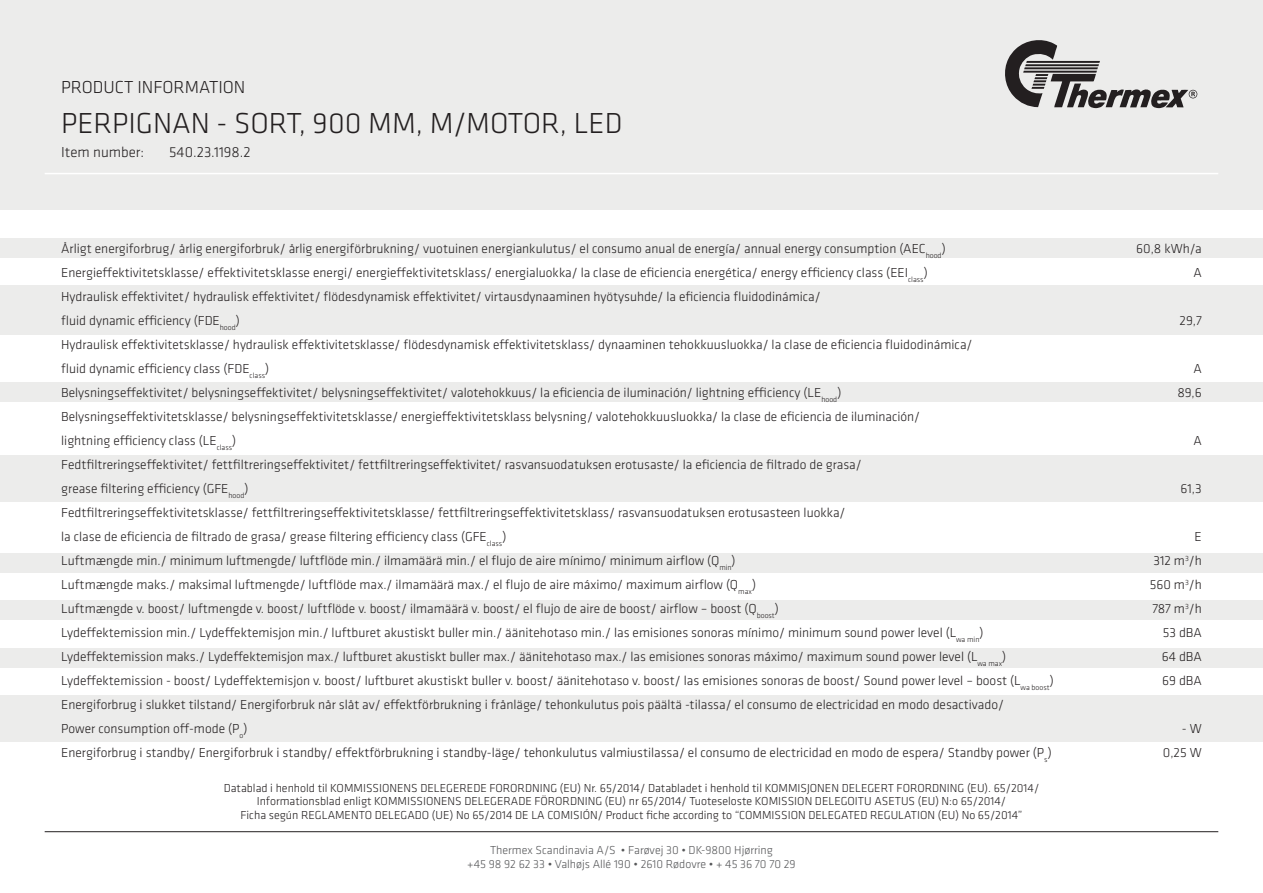
<style>
.page{position:relative;width:1263px;height:893px;background:#fff}
.page>*{position:absolute;margin:0;border:0;box-sizing:border-box;transform-origin:0 0}
.t1{font:300 30px "Klavika";color:#231f20}
.t2{font:300 18px "Klavika";color:#231f20}
.t3{font:300 15px "Klavika";color:#231f20}
.t4{font:300 13.5px "Klavika";color:#231f20}
.t5{font:300 12px "Klavika";color:#231f20}
.t6{font:300 12px "Klavika";color:#57585a}
</style>
<div class="page">
<div style="left:0;top:0;width:1263px;height:209px;background:#ececeb"></div>
<svg style="left:1005px;top:40px;width:192px;height:68px"></svg>
<hr style="left:45px;top:173px;width:1173px;height:1px;background:#fff">
<div style="left:0;top:695px;width:1263px;height:47px;background:#ececeb"></div>
<div style="left:0;top:238px;width:1263px;height:20px;background:#ececeb"></div>
<div style="left:0;top:382px;width:1263px;height:20px;background:#ececeb"></div>
<div style="left:0;top:455px;width:1263px;height:46px;background:#ececeb"></div>
<div style="left:0;top:552px;width:1263px;height:20px;background:#ececeb"></div>
<div style="left:0;top:600px;width:1263px;height:20px;background:#ececeb"></div>
<div style="left:0;top:285px;width:1263px;height:50px;background:#ececeb"></div>
<div style="left:0;top:648px;width:1263px;height:20px;background:#ececeb"></div>
<hr style="left:45px;top:831px;width:1173px;height:1px;background:#231f20">
<p class="t2" style="left:61px;top:76px;width:186px">PRODUCT INFORMATION</p>
<p class="t1" style="left:61px;top:105px;width:563px">PERPIGNAN - SORT, 900 MM, M/MOTOR, LED</p>
<p class="t3" style="left:61px;top:143px;width:84px">Item number:</p>
<p class="t3" style="left:169px;top:143px;width:83px">540.23.1198.2</p>
<p class="t4" style="left:61px;top:241px;width:886px">Årligt energiforbrug/ årlig energiforbruk/ årlig energiförbrukning/ vuotuinen energiankulutus/ el consumo anual de energía/ annual energy consumption (AEC<sub>hood</sub>)</p>
<p class="t4" style="left:61px;top:265px;width:868px">Energieffektivitetsklasse/ effektivitetsklasse energi/ energieffektivitetsklass/ energialuokka/ la clase de eficiencia energética/ energy efficiency class (EEI<sub>class</sub>)</p>
<p class="t4" style="left:61px;top:289px;width:761px">Hydraulisk effektivitet/ hydraulisk effektivitet/ flödesdynamisk effektivitet/ virtausdynaaminen hyötysuhde/ la eficiencia fluidodinámica/</p>
<p class="t4" style="left:61px;top:313px;width:180px">fluid dynamic efficiency (FDE<sub>hood</sub>)</p>
<p class="t4" style="left:61px;top:337px;width:913px">Hydraulisk effektivitetsklasse/ hydraulisk effektivitetsklasse/ flödesdynamisk effektivitetsklass/ dynaaminen tehokkuusluokka/ la clase de eficiencia fluidodinámica/</p>
<p class="t4" style="left:61px;top:361px;width:209px">fluid dynamic efficiency class (FDE<sub>class</sub>)</p>
<p class="t4" style="left:61px;top:385px;width:782px">Belysningseffektivitet/ belysningseffektivitet/ belysningseffektivitet/ valotehokkuus/ la eficiencia de iluminación/ lightning efficiency (LE<sub>hood</sub>)</p>
<p class="t4" style="left:61px;top:409px;width:860px">Belysningseffektivitetsklasse/ belysningseffektivitetsklasse/ energieffektivitetsklass belysning/ valotehokkuusluokka/ la clase de eficiencia de iluminación/</p>
<p class="t4" style="left:61px;top:433px;width:177px">lightning efficiency class (LE<sub>class</sub>)</p>
<p class="t4" style="left:61px;top:457px;width:802px">Fedtfiltreringseffektivitet/ fettfiltreringseffektivitet/ fettfiltreringseffektivitet/ rasvansuodatuksen erotusaste/ la eficiencia de filtrado de grasa/</p>
<p class="t4" style="left:61px;top:481px;width:189px">grease filtering efficiency (GFE<sub>hood</sub>)</p>
<p class="t4" style="left:61px;top:505px;width:786px">Fedtfiltreringseffektivitetsklasse/ fettfiltreringseffektivitetsklasse/ fettfiltreringseffektivitetsklass/ rasvansuodatuksen erotusasteen luokka/</p>
<p class="t4" style="left:61px;top:529px;width:447px">la clase de eficiencia de filtrado de grasa/ grease filtering efficiency class (GFE<sub>class</sub>)</p>
<p class="t4" style="left:61px;top:553px;width:676px">Luftmængde min./ minimum luftmengde/ luftflöde min./ ilmamäärä min./ el flujo de aire mínimo/ minimum airflow (Q<sub>min</sub>)</p>
<p class="t4" style="left:61px;top:577px;width:696px">Luftmængde maks./ maksimal luftmengde/ luftflöde max./ ilmamäärä max./ el flujo de aire máximo/ maximum airflow (Q<sub>max</sub>)</p>
<p class="t4" style="left:61px;top:601px;width:719px">Luftmængde v. boost/ luftmengde v. boost/ luftflöde v. boost/ ilmamäärä v. boost/ el flujo de aire de boost/ airflow – boost (Q<sub>boost</sub>)</p>
<p class="t4" style="left:61px;top:625px;width:924px">Lydeffektemission min./ Lydeffektemisjon min./ luftburet akustiskt buller min./ äänitehotaso min./ las emisiones sonoras mínimo/ minimum sound power level (L<sub>wa</sub> <sub>min</sub>)</p>
<p class="t4" style="left:61px;top:649px;width:947px">Lydeffektemission maks./ Lydeffektemisjon max./ luftburet akustiskt buller max./ äänitehotaso max./ las emisiones sonoras máximo/ maximum sound power level (L<sub>wa</sub> <sub>max</sub>)</p>
<p class="t4" style="left:61px;top:673px;width:994px">Lydeffektemission - boost/ Lydeffektemisjon v. boost/ luftburet akustiskt buller v. boost/ äänitehotaso v. boost/ las emisiones sonoras de boost/ Sound power level – boost (L<sub>wa</sub> <sub>boost</sub>)</p>
<p class="t4" style="left:61px;top:697px;width:944px">Energiforbrug i slukket tilstand/ Energiforbruk når slåt av/ effektförbrukning i frånläge/ tehonkulutus pois päältä -tilassa/ el consumo de electricidad en modo desactivado/</p>
<p class="t4" style="left:61px;top:721px;width:188px">Power consumption off-mode (P<sub>o</sub>)</p>
<p class="t4" style="left:61px;top:745px;width:992px">Energiforbrug i standby/ Energiforbruk i standby/ effektförbrukning i standby-läge/ tehonkulutus valmiustilassa/ el consumo de electricidad en modo de espera/ Standby power (P<sub>s</sub>)</p>
<p class="t5" style="left:224px;top:780px;width:817px">Datablad i henhold til KOMMISSIONENS DELEGEREDE FORORDNING (EU) Nr. 65/2014/ Databladet i henhold til KOMMISJONEN DELEGERT FORORDNING (EU). 65/2014/</p>
<p class="t5" style="left:257px;top:794px;width:751px">Informationsblad enligt KOMMISSIONENS DELEGERADE FÖRORDNING (EU) nr 65/2014/ Tuoteseloste KOMISSION DELEGOITU ASETUS (EU) N:o 65/2014/</p>
<p class="t5" style="left:240px;top:807px;width:784px">Ficha según REGLAMENTO DELEGADO (UE) No 65/2014 DE LA COMISIÓN/ Product fiche according to “COMMISSION DELEGATED REGULATION (EU) No 65/2014”</p>
<p class="t6" style="left:490px;top:843px;width:284px">Thermex Scandinavia A/S • Farøvej 30 • DK-9800 Hjørring</p>
<p class="t6" style="left:467px;top:857px;width:330px">+45 98 92 62 33 • Valhøjs Allé 190 • 2610 Rødovre • + 45 36 70 70 29</p>
<p class="t4" style="left:1136px;top:241px;width:67px">60,8 kWh/a</p>
<p class="t4" style="left:1193px;top:265px;width:10px">A</p>
<p class="t4" style="left:1179px;top:313px;width:24px">29,7</p>
<p class="t4" style="left:1193px;top:361px;width:10px">A</p>
<p class="t4" style="left:1177px;top:385px;width:26px">89,6</p>
<p class="t4" style="left:1193px;top:433px;width:10px">A</p>
<p class="t4" style="left:1180px;top:481px;width:23px">61,3</p>
<p class="t4" style="left:1194px;top:529px;width:9px">E</p>
<p class="t4" style="left:1153px;top:553px;width:50px">312 m<sup>3</sup>/h</p>
<p class="t4" style="left:1150px;top:577px;width:54px">560 m<sup>3</sup>/h</p>
<p class="t4" style="left:1152px;top:601px;width:51px">787 m<sup>3</sup>/h</p>
<p class="t4" style="left:1163px;top:625px;width:41px">53 dBA</p>
<p class="t4" style="left:1162px;top:649px;width:42px">64 dBA</p>
<p class="t4" style="left:1162px;top:673px;width:41px">69 dBA</p>
<p class="t4" style="left:1182px;top:721px;width:21px">- W</p>
<p class="t4" style="left:1163px;top:745px;width:40px">0,25 W</p>
</div>
